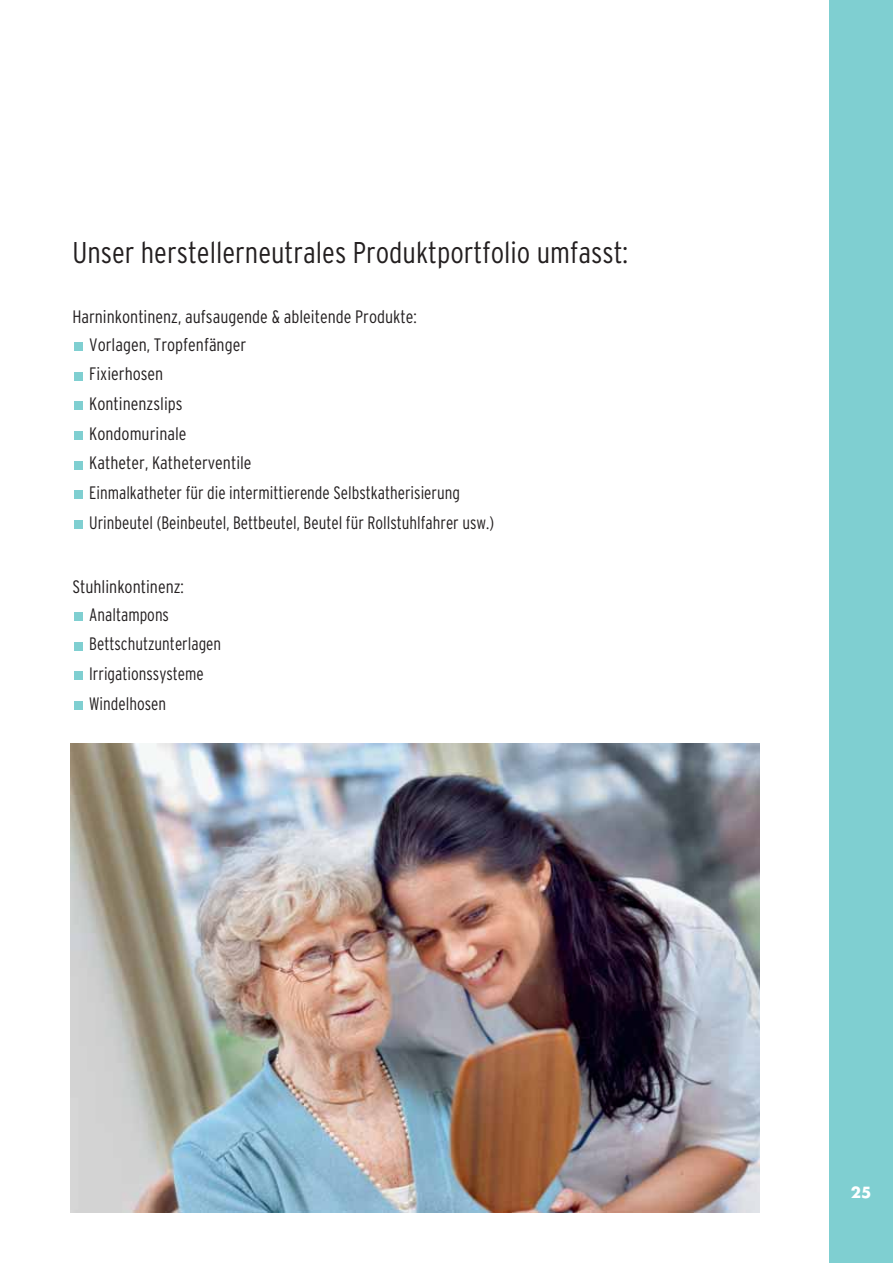
<style>
.page{position:relative;width:893px;height:1263px;background:#fff}
.page>*{position:absolute;margin:0;border:0;box-sizing:border-box;transform-origin:0 0}
.t1{font:300 condensed 30px "Interstate";color:#231f20}
.t2{font:300 condensed 18px/29.7px "Interstate";color:#231f20}
.t3{font:300 condensed 18px/29.7px "Interstate";color:#231f20;scale:.95 1}
.t4{font:700 15px "Futura";color:#fff}
</style>
<div class="page">
<div style="left:829px;top:0;width:64px;height:1263px;background:#7fcfd1"></div>
<img style="left:71px;top:743px;width:689px;height:469px">
<div style="left:74px;top:342px;width:8px;height:9px;background:#7fcfd1"></div>
<div style="left:74px;top:372px;width:8px;height:8px;background:#7fcfd1"></div>
<div style="left:74px;top:402px;width:8px;height:8px;background:#7fcfd1"></div>
<div style="left:74px;top:431px;width:8px;height:9px;background:#7fcfd1"></div>
<div style="left:74px;top:461px;width:8px;height:8px;background:#7fcfd1"></div>
<div style="left:74px;top:491px;width:8px;height:8px;background:#7fcfd1"></div>
<div style="left:74px;top:520px;width:8px;height:9px;background:#7fcfd1"></div>
<div style="left:74px;top:612px;width:8px;height:9px;background:#7fcfd1"></div>
<div style="left:74px;top:642px;width:8px;height:8px;background:#7fcfd1"></div>
<div style="left:74px;top:672px;width:8px;height:8px;background:#7fcfd1"></div>
<div style="left:74px;top:701px;width:8px;height:9px;background:#7fcfd1"></div>
<h1 class="t1" style="left:72px;top:241px;width:557px">Unser herstellerneutrales Produktportfolio umfasst:</h1>
<p class="t2" style="left:89px;top:304px;width:329px;line-height:28px;text-indent:-17px">Harninkontinenz, aufsaugende &amp; ableitende Produkte:<br>Vorlagen, Tropfenfänger</p>
<p class="t2" style="left:89px;top:361px;width:406px">Fixierhosen<br>Kontinenzslips<br>Kondomurinale<br>Katheter, Katheterventile<br>Einmalkatheter für die intermittierende Selbstkatherisierung Urinbeutel (Beinbeutel, Bettbeutel, Beutel für Rollstuhlfahrer usw.)</p>
<p class="t2" style="left:72px;top:574px;width:113px;line-height:28px;text-align:center">Stuhlinkontinenz:<br>Analtampons</p>
<p class="t3" style="left:89px;top:631px;width:140px">Bettschutzunterlagen<br>Irrigationssysteme<br>Windelhosen</p>
<p class="t4" style="left:851px;top:1184px;width:22px">25</p>
</div>
